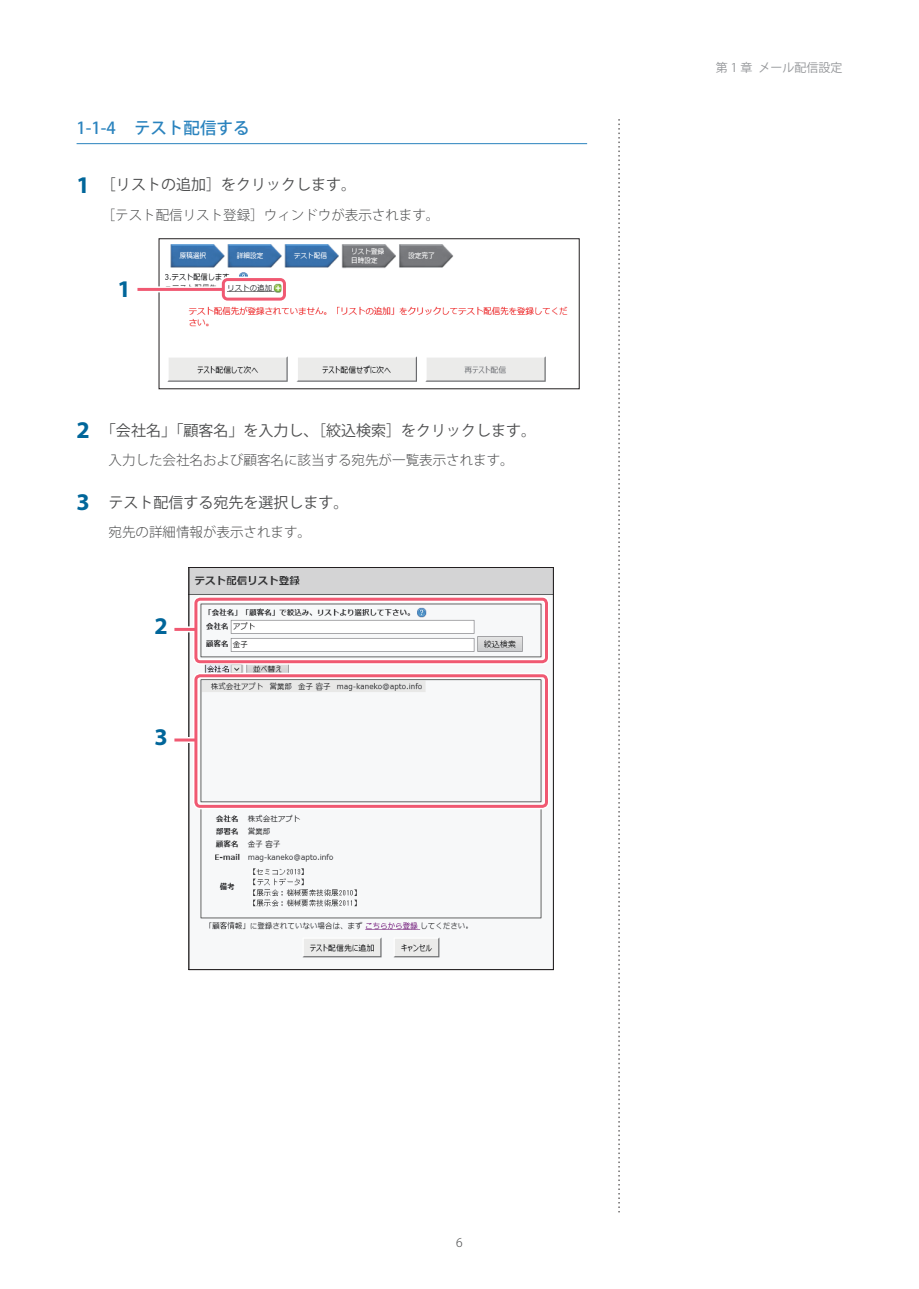
<style>
.page{position:relative;width:919px;height:1289px;background:#fff}
.page>*{position:absolute;margin:0;border:0;box-sizing:border-box;transform-origin:0 0}
.t1{font:700 24px "Myriad Pro";color:#01669a}
.t2{font:500 16.5px "Koz Go Pr 6 N";color:#2a83be}
.t3{font:15px "Koz Go Pr 6 N";color:#4b4c4d}
.t4{font:300 13.5px "Koz Go Pr 6 N";color:#4b4c4d}
.t5{font:12px "Koz Go Pr 6 N";color:#939598}
.t6{font:300 12px "Koz Go Pr 6 N";color:#4b4c4d}
.s1{font-family:"Myriad Pro";font-weight:700;font-size:24px;color:#01669a}
</style>
<div class="page">
<svg style="left:618px;top:119px;width:1px;height:1093px"></svg>
<hr style="left:77px;top:143px;width:510px;height:1px;background:#2a83be">
<img style="left:165px;top:244px;width:403px;height:138px">
<div style="left:159px;top:238px;width:420px;height:151px;border:1px solid #231f20"></div>
<div style="left:137px;top:286px;width:87px;height:6px;background:#fdf1f3"></div>
<div style="left:220px;top:276px;width:67px;height:26px;border:6px solid #fff;border-radius:4px"></div>
<hr style="left:137px;top:288px;width:87px;height:3px;background:#f05972">
<div style="left:222px;top:278px;width:64px;height:22px;border:3px solid #f05972;border-radius:4px"></div>
<img style="left:191px;top:569px;width:360px;height:389px">
<div style="left:174px;top:626px;width:22px;height:6px;background:#fdeff1"></div>
<div style="left:193px;top:596px;width:356px;height:68px;border:6px solid #fff;border-radius:4px"></div>
<hr style="left:174px;top:628px;width:22px;height:3px;background:#f05972">
<div style="left:194px;top:597px;width:354px;height:66px;border:3px solid #f05972;border-radius:4px"></div>
<div style="left:174px;top:737px;width:22px;height:6px;background:#f7a9b6"></div>
<div style="left:193px;top:672px;width:356px;height:137px;border:6px solid #fff;border-radius:4px"></div>
<hr style="left:174px;top:738px;width:22px;height:3px;background:#f05972">
<div style="left:194px;top:674px;width:354px;height:133px;border:3px solid #f05972;border-radius:4px"></div>
<p class="t2" style="left:77px;top:118px;width:174px">1-1-4 テスト配信する</p>
<p class="t3" style="left:77px;top:176px;width:281px"><span class="s1">1</span> ［リストの追加］をクリックします。</p>
<p class="t4" style="left:102px;top:207px;width:339px">［テスト配信リスト登録］ウィンドウが表示されます。</p>
<h1 class="t1" style="left:117px;top:274px;width:15px">1</h1>
<p class="t3" style="left:77px;top:422px;width:461px"><span class="s1">2</span> 「会社名」「顧客名」を入力し、［絞込検索］をクリックします。</p>
<p class="t4" style="left:108px;top:453px;width:407px">入力した会社名および顧客名に該当する宛先が一覧表示されます。</p>
<p class="t3" style="left:77px;top:494px;width:273px"><span class="s1">3</span> テスト配信する宛先を選択します。</p>
<p class="t4" style="left:108px;top:525px;width:204px">宛先の詳細情報が表示されます。</p>
<h1 class="t1" style="left:154px;top:610px;width:15px">2</h1>
<h1 class="t1" style="left:154px;top:721px;width:15px">3</h1>
<p class="t5" style="left:715px;top:61px;width:128px">第 1 章 メール配信設定</p>
<p class="t6" style="left:456px;top:1235px;width:8px">6</p>
</div>
